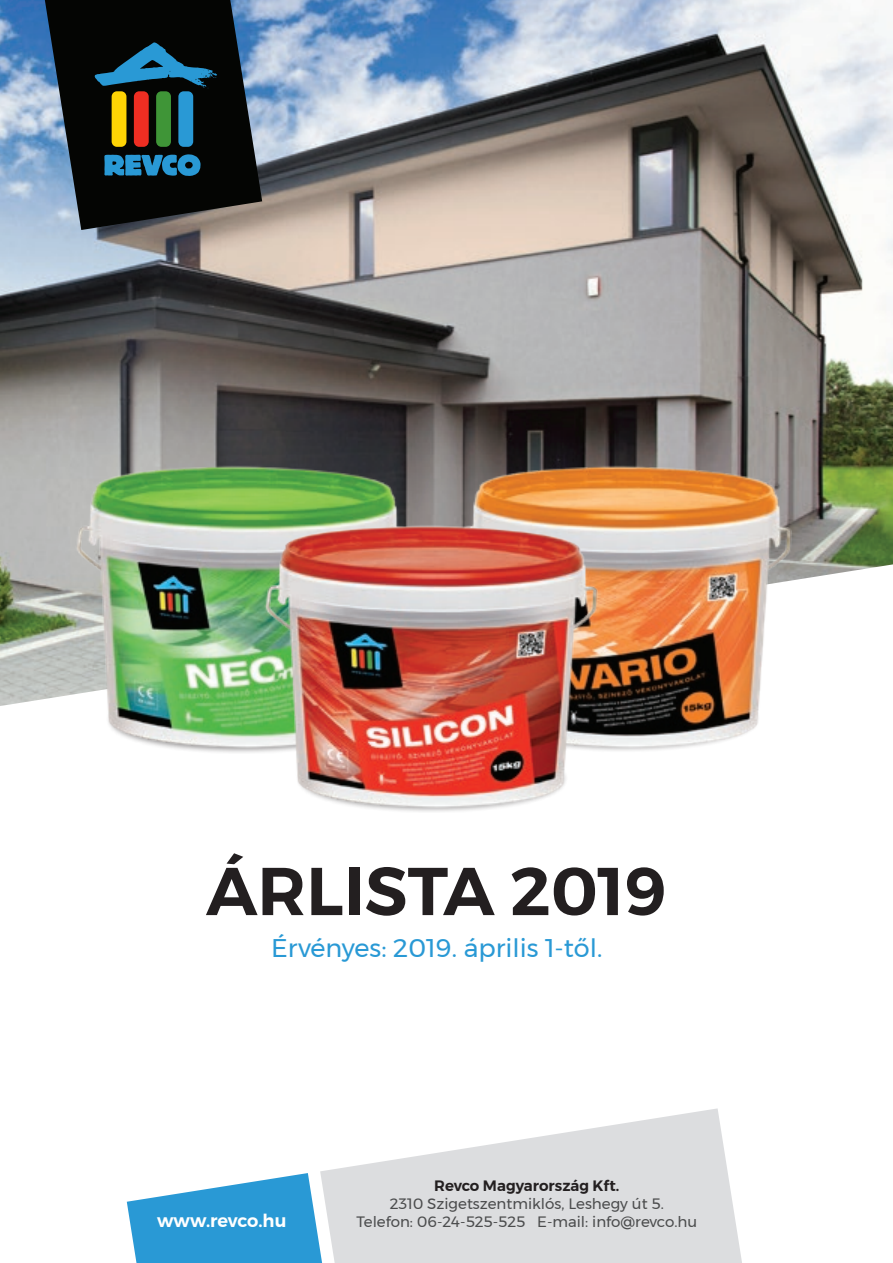
<style>
.page{position:relative;width:893px;height:1263px;background:#fff}
.page>*{position:absolute;margin:0;border:0;box-sizing:border-box;transform-origin:0 0}
.t1{font:600 67.5px "Montserrat";color:#231f20}
.t2{font:25.5px "Montserrat";color:#2999d5}
.t3{font:600 17.85px "Montserrat";color:#fff}
.t4{font:15px/18px "Montserrat";color:#4b4c4d;text-align:center}
.t5{font:600 15px "Montserrat";color:#231f20}
</style>
<div class="page">
<img style="left:0;top:0;width:893px;height:706px">
<svg style="left:45px;top:0;width:217px;height:230px;background:#242b31"></svg>
<div style="left:112px;top:91px;width:14px;height:56px;background:#fed304;border-radius:5px"></div>
<div style="left:134px;top:91px;width:15px;height:56px;background:#ee2e22;border-radius:5px"></div>
<div style="left:156px;top:91px;width:15px;height:56px;background:#3f9537;border-radius:5px"></div>
<div style="left:178px;top:91px;width:15px;height:56px;background:#2999d5;border-radius:5px"></div>
<svg style="left:93px;top:42px;width:124px;height:46px;background:#123e54"></svg>
<svg style="left:104px;top:154px;width:97px;height:22px;background:#1e6f9a"></svg>
<svg style="left:320px;top:1108px;width:422px;height:155px;fill:#dcdddf"></svg>
<svg style="left:127px;top:1173px;width:195px;height:90px"></svg>
<img style="left:54px;top:451px;width:765px;height:300px">
<div style="left:106px;top:684px;width:272px;height:70px;background:#231f20;opacity:.9"></div>
<svg style="left:115px;top:692px;width:255px;height:53px;background:#7bb47f"></svg>
<img style="left:243px;top:510px;width:383px;height:302px">
<h1 class="t1" style="left:206px;top:838px;width:463px">ÁRLISTA 2019</h1>
<h2 class="t2" style="left:271px;top:928px;width:333px">Érvényes: 2019. április 1-től.</h2>
<p class="t3" style="left:157px;top:1206px;width:131px">www.revco.hu</p>
<p class="t5" style="left:434px;top:1173px;width:187px">Revco Magyarország Kft.</p>
<p class="t4" style="left:356px;top:1194px;width:342px">2310 Szigetszentmiklós, Leshegy út 5.<br>Telefon: 06-24-525-525 E-mail: info@revco.hu</p>
</div>
